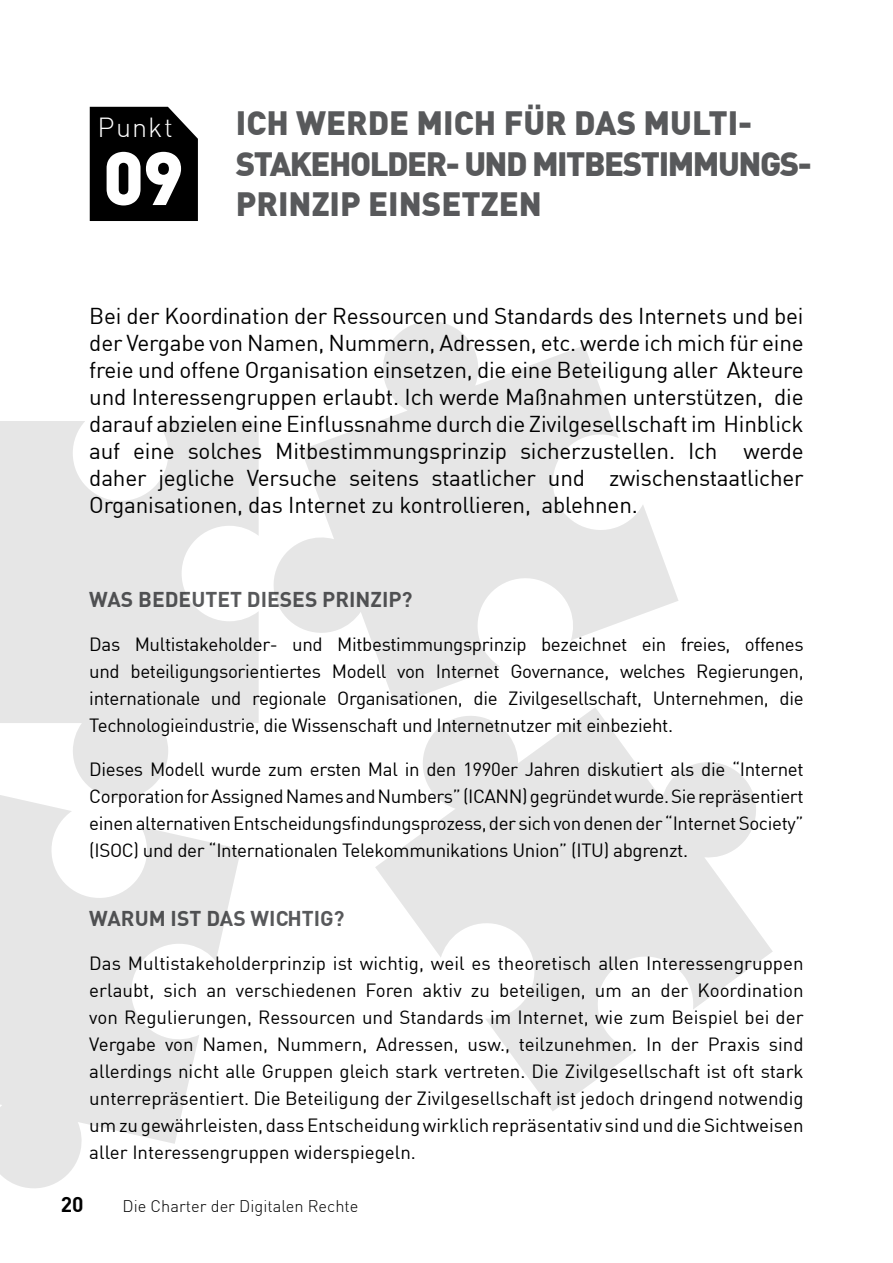
<style>
.page{position:relative;width:893px;height:1263px;background:#fff}
.page>*{position:absolute;margin:0;border:0;box-sizing:border-box;transform-origin:0 0}
.t1{font:900 74.1px "DIN";color:#fff}
.t2{font:900 33px/40.5px "DIN";color:#58595b}
.t3{font:900 33px "DIN";letter-spacing:-.045em;color:#58595b}
.t4{font:300 27px "DIN";letter-spacing:.045em;color:#fff}
.t5{font:22.5px/27px "DIN";letter-spacing:-.01em;color:#000;text-align:justify}
.t6{font:700 21px "DIN";color:#58595b}
.t7{font:700 21px "DIN";color:#000}
.t8{font:18.75px/27px "DIN";letter-spacing:-.02em;color:#000;text-align:justify}
.t9{font:300 16.5px "DIN";color:#000}
</style>
<div class="page">
<svg style="left:0;top:421px;width:259px;height:368px;fill:#e6e6e6"></svg>
<svg style="left:274px;top:321px;width:404px;height:384px;fill:#e6e6e6"></svg>
<svg style="left:375px;top:708px;width:398px;height:403px;fill:#e6e6e6"></svg>
<svg style="left:0;top:789px;width:241px;height:399px;fill:#e6e6e6"></svg>
<div style="left:90px;top:107px;width:108px;height:114px;background:#000"></div>
<h3 class="t4" style="left:98px;top:111px;width:77px">Punkt</h3>
<h1 class="t1" style="left:103px;top:129px;width:82px">09</h1>
<h2 class="t2" style="left:236px;top:101px;width:518px">ICH WERDE MICH FÜR DAS MULTI-<br>STAKEHOLDER- UND MITB</h2>
<h2 class="t3" style="left:604px;top:142px;width:209px">ESTIMMUNGS-</h2>
<h2 class="t2" style="left:236px;top:182px;width:303px">PRINZIP EINSETZEN</h2>
<p class="t5" style="left:89px;top:302px;width:716px">Bei der Koordination der Ressourcen und Standards des Internets und bei der Vergabe von Namen, Nummern, Adressen, etc. werde ich mich für eine freie und offene Organisation einsetzen, die eine Beteiligung aller Akteure und Interessengruppen erlaubt. Ich werde Maßnahmen unterstützen, die darauf abzielen eine Einflussnahme durch die Zivilgesellschaft im Hinblick auf eine solches Mitbestimmungsprinzip sicherzustellen. Ich werde daher jegliche Versuche seitens staatlicher und zwischenstaatlicher Organisationen, das Internet zu kontrollieren, ablehnen.</p>
<p class="t6" style="left:89px;top:586px;width:16px">WAS</p>
<p class="t6" style="left:138px;top:586px;width:14px">BEDE</p>
<p class="t6" style="left:191px;top:586px;width:27px">UTET</p>
<p class="t6" style="left:247px;top:586px;width:13px">DIESES</p>
<p class="t6" style="left:322px;top:586px;width:13px">PRIN</p>
<p class="t6" style="left:371px;top:586px;width:44px">ZI P?</p>
<p class="t8" style="left:89px;top:631px;width:716px">Das Multistakeholder- und Mitbestimmungsprinzip bezeichnet ein freies, offenes und beteiligungsorientiertes Modell von Internet Governance, welches Regierungen, internationale und regionale Organisationen, die Zivilgesellschaft, Unternehmen, die Technologieindustrie, die Wissenschaft und Internetnutzer mit einbezieht.</p>
<p class="t8" style="left:89px;top:756px;width:716px">Dieses Modell wurde zum ersten Mal in den 1990er Jahren diskutiert als die “Internet Corporation for Assigned Names and Numbers” (ICANN) gegründet wurde. Sie repräsentiert einen alternativen Entscheidungsfindungsprozess, der sich von denen der “Internet Society” (ISOC) und der “Internationalen Telekommunikations Union” (ITU) abgrenzt.</p>
<p class="t6" style="left:89px;top:905px;width:16px">WAR</p>
<p class="t6" style="left:135px;top:905px;width:85px">UMIST DAS</p>
<p class="t6" style="left:251px;top:905px;width:30px">WICHTIG</p>
<p class="t6" style="left:334px;top:905px;width:12px">?</p>
<p class="t8" style="left:89px;top:950px;width:716px">Das Multistakeholderprinzip ist wichtig, weil es theoretisch allen Interessengruppen erlaubt, sich an verschiedenen Foren aktiv zu beteiligen, um an der Koordination von Regulierungen, Ressourcen und Standards im Internet, wie zum Beispiel bei der Vergabe von Namen, Nummern, Adressen, usw., teilzunehmen. In der Praxis sind allerdings nicht alle Gruppen gleich stark vertreten. Die Zivilgesellschaft ist oft stark unterrepräsentiert. Die Beteiligung der Zivilgesellschaft ist jedoch dringend notwendig um zu gewährleisten, dass Entscheidung wirklich repräsentativ sind und die Sichtweisen aller Interessengruppen widerspiegeln.</p>
<p class="t7" style="left:61px;top:1190px;width:24px">20</p>
<p class="t9" style="left:123px;top:1195px;width:237px">Die Charter der Digitalen Rechte</p>
</div>
